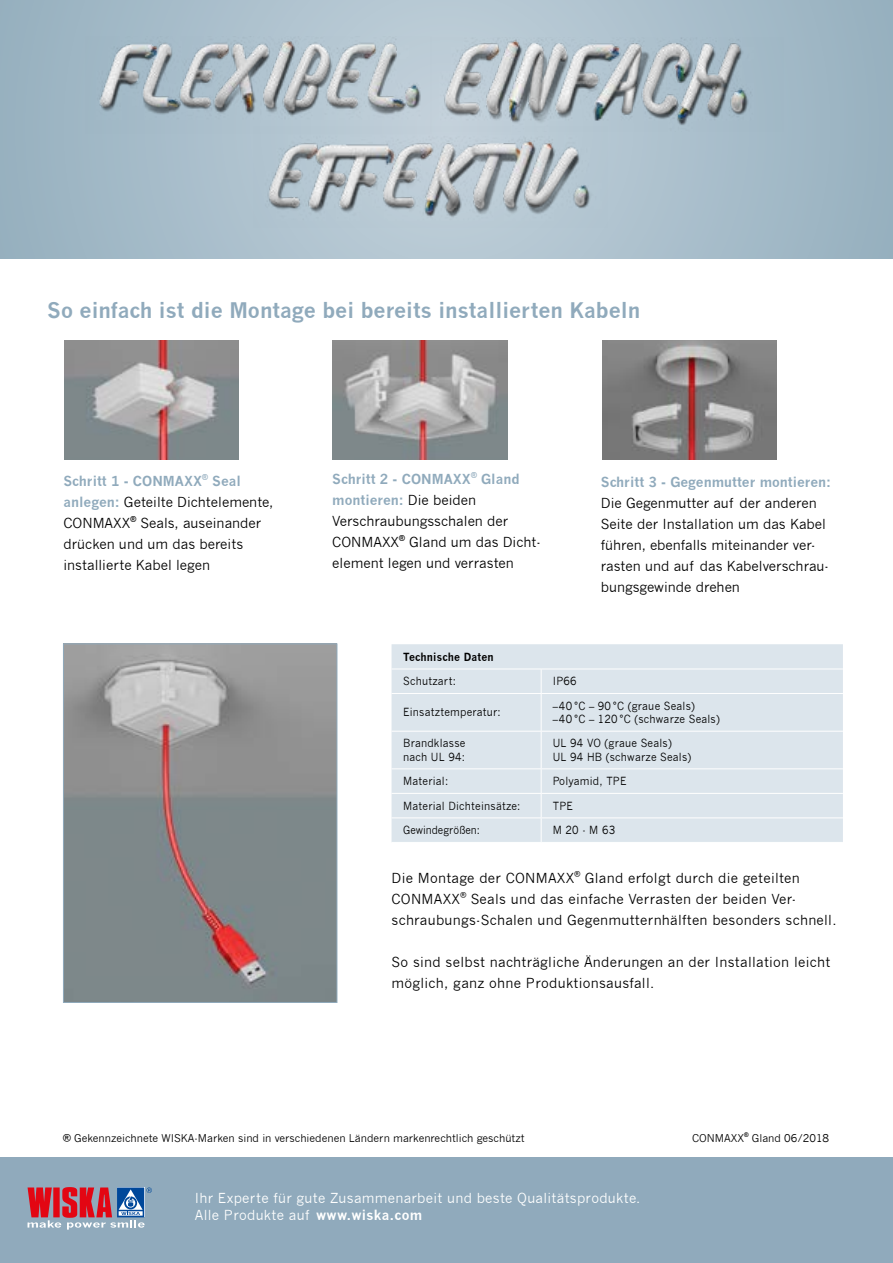
<style>
.page{position:relative;width:893px;height:1263px;background:#fff}
.page>*{position:absolute;margin:0;border:0;box-sizing:border-box;transform-origin:0 0}
.t1{font:700 21px "News Gothic";color:#90aabc}
.t2{font:13.5px/21px "News Gothic";color:#000}
.t3{font:13.5px/21px "News Gothic";letter-spacing:.02em;color:#000}
.t4{font:13.5px/16.5px "News Gothic";letter-spacing:.02em;color:#fff}
.t5{font:700 13.5px "News Gothic";color:#90aabc}
.t6{font:10.95px/13.2px "News Gothic";letter-spacing:.02em;color:#000;scale:.94 1}
.t7{font:700 10.95px "News Gothic";letter-spacing:.02em;color:#000;scale:.94 1}
.t8{font:10.95px "News Gothic";color:#000;scale:.91 1}
.t9{font:10.5px "News Gothic";color:#000}
.t10{font:700 6.15px "News Gothic";color:#000}
.s1{font-weight:700;color:#90aabc}
.s2{font-weight:700}
</style>
<div class="page">
<svg style="left:0;top:0;width:893px;height:258px;background:#a5bbc8"></svg>
<img style="left:65px;top:645px;width:270px;height:356px">
<div style="left:63px;top:643px;width:274px;height:360px;border:1px solid #90aabc"></div>
<img style="left:64px;top:340px;width:175px;height:119px">
<img style="left:333px;top:340px;width:174px;height:119px">
<img style="left:602px;top:340px;width:175px;height:119px">
<div style="left:392px;top:644px;width:451px;height:198px;background:#dce5ec"></div>
<svg style="left:541px;top:670px;width:1px;height:23px"></svg>
<hr style="left:541px;top:694px;width:1px;height:37px;background:#fff">
<hr style="left:541px;top:731px;width:1px;height:37px;background:#fff">
<svg style="left:541px;top:769px;width:1px;height:73px"></svg>
<hr style="left:392px;top:693px;width:149px;height:1px;background:#fff">
<hr style="left:541px;top:693px;width:302px;height:1px;background:#fff">
<hr style="left:392px;top:731px;width:149px;height:1px;background:#fff">
<hr style="left:541px;top:731px;width:302px;height:1px;background:#fff">
<hr style="left:392px;top:768px;width:149px;height:1px;background:#fff">
<hr style="left:541px;top:768px;width:302px;height:1px;background:#fff">
<hr style="left:392px;top:793px;width:149px;height:1px;background:#fff">
<hr style="left:541px;top:793px;width:302px;height:1px;background:#fff">
<hr style="left:392px;top:817px;width:149px;height:1px;background:#fff">
<hr style="left:541px;top:817px;width:302px;height:1px;background:#fff">
<hr style="left:392px;top:669px;width:149px;height:1px;background:#fff">
<hr style="left:541px;top:669px;width:302px;height:1px;background:#fff">
<div style="left:0;top:1157px;width:893px;height:106px;background:#90aabc"></div>
<svg style="left:28px;top:1187px;width:124px;height:42px"></svg>
<img style="left:86px;top:37px;width:346px;height:97px">
<img style="left:430px;top:38px;width:354px;height:94px">
<img style="left:253px;top:126px;width:354px;height:101px">
<h1 class="t1" style="left:47px;top:297px;width:594px">So einfach ist die Montage bei bereits installierten Kabeln</h1>
<p class="t2" style="left:332px;top:468px;width:210px"><span class="s1">Schritt 2 - CONMAXX</span><sup>®</sup> <span class="s1">Gland montieren:</span> Die beiden<br>Verschraubungsschalen der<br>CONMAXX<sup>®</sup> Gland um das Dicht&shy;element legen und verrasten</p>
<p class="t2" style="left:63px;top:470px;width:211px"><span class="s1">Schritt 1 - CONMAXX</span><sup>®</sup> <span class="s1">Seal anlegen:</span> Geteilte Dichtelemente,<br>CONMAXX<sup>®</sup> Seals, auseinander drücken und um das bereits installierte Kabel legen</p>
<p class="t5" style="left:601px;top:473px;width:232px">Schritt 3 - Gegenmutter montieren:</p>
<p class="t2" style="left:601px;top:492px;width:230px">Die Gegenmutter auf der anderen<br>Seite der Installation um das Kabel führen, ebenfalls miteinander ver&shy;rasten und auf das Kabelverschrau&shy;bungsgewinde drehen</p>
<p class="t7" style="left:403px;top:650px;width:98px">Technische Daten</p>
<p class="t6" style="left:403px;top:675px;width:58px">Schutzart:</p>
<p class="t6" style="left:553px;top:675px;width:27px">IP66</p>
<p class="t6" style="left:403px;top:706px;width:105px">Einsatztemperatur:</p>
<p class="t6" style="left:553px;top:699px;width:179px">–40 °C – 90 °C (graue Seals)<br>–40 °C – 120 °C (schwarze Seals)</p>
<p class="t6" style="left:403px;top:737px;width:68px">Brandklasse nach UL 94:</p>
<p class="t6" style="left:553px;top:737px;width:149px">UL 94 VO (graue Seals)<br>UL 94 HB (schwarze Seals)</p>
<p class="t6" style="left:403px;top:775px;width:49px">Material:</p>
<p class="t6" style="left:553px;top:775px;width:80px">Polyamid, TPE</p>
<p class="t6" style="left:403px;top:799px;width:126px">Material Dichteinsätze:</p>
<p class="t6" style="left:553px;top:799px;width:23px">TPE</p>
<p class="t8" style="left:403px;top:824px;width:86px">Gewindegrößen:</p>
<p class="t6" style="left:553px;top:824px;width:68px">M 20 - M 63</p>
<p class="t3" style="left:392px;top:868px;width:446px">Die Montage der CONMAXX<sup>®</sup> Gland erfolgt durch die geteilten<br>CONMAXX<sup>®</sup> Seals und das einfache Verrasten der beiden Ver&shy;schraubungs-Schalen und Gegenmutternhälften besonders schnell.</p>
<p class="t3" style="left:392px;top:952px;width:440px">So sind selbst nachträgliche Änderungen an der Installation leicht möglich, ganz ohne Produktionsausfall.</p>
<p class="t9" style="left:63px;top:1132px;width:463px">® Gekennzeichnete WISKA-Marken sind in verschiedenen Ländern markenrechtlich geschützt</p>
<p class="t4" style="left:195px;top:1190px;width:447px">Ihr Experte für gute Zusammenarbeit und beste Qualitätsprodukte.<br>Alle Produkte auf <span class="s2">www.wiska.com</span></p>
<p class="t9" style="left:692px;top:1132px;width:54px">CONMAXX</p>
<p class="t10" style="left:744px;top:1131px;width:6px">®</p>
<p class="t9" style="left:752px;top:1132px;width:79px">Gland 06/2018</p>
</div>
